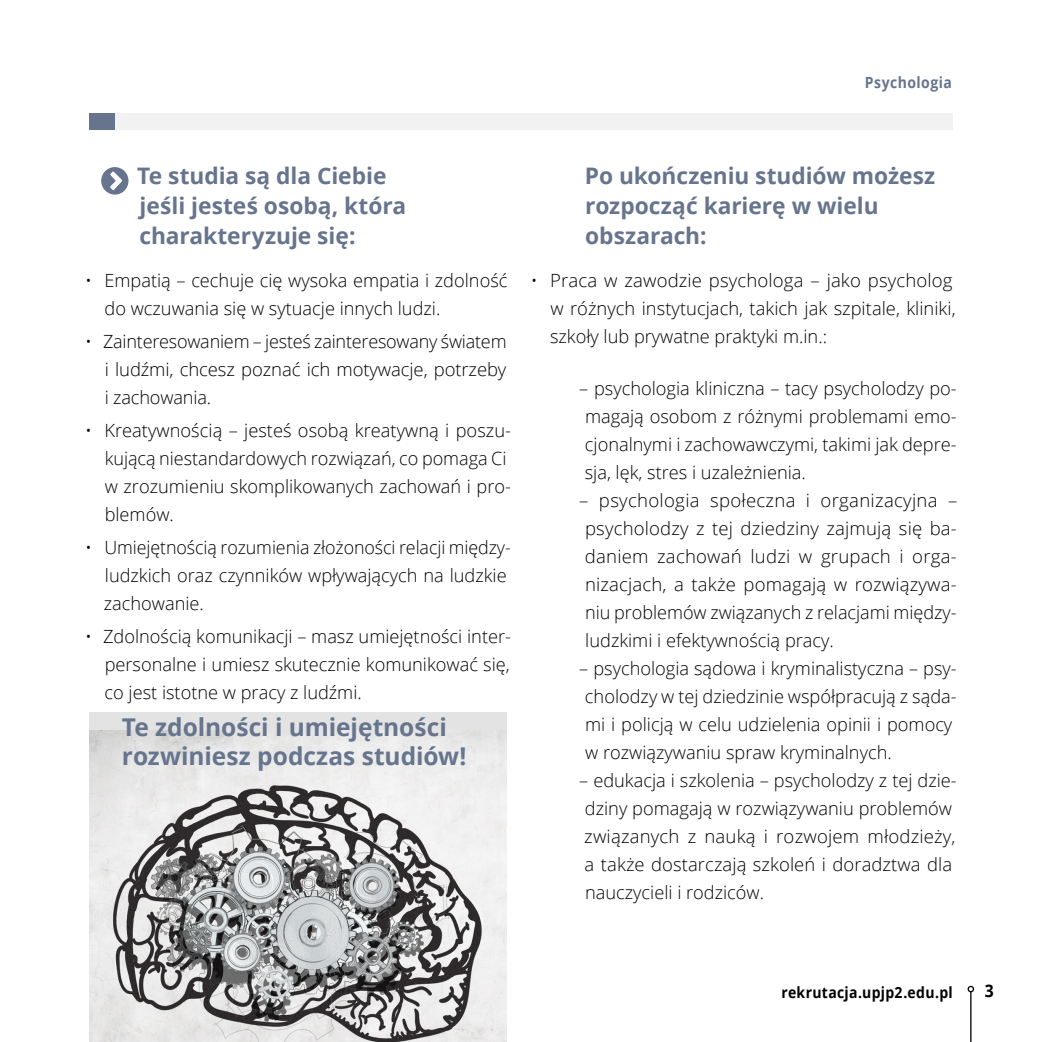
<style>
.page{position:relative;width:1042px;height:1042px;background:#fff}
.page>*{position:absolute;margin:0;border:0;box-sizing:border-box;transform-origin:0 0}
.t1{font:700 24.5px/29.4px "Open Sans";letter-spacing:-.005em;color:#66758d}
.t2{font:700 22.75px/29.8px "Open Sans";letter-spacing:-.005em;color:#66758d}
.t3{font:300 18.2px/28px "Open Sans";color:#000}
.t4{font:700 17.32px "Open Sans";color:#000;scale:.91 1}
.t5{font:700 15.4px "Open Sans";letter-spacing:.02em;color:#000;scale:.91 1}
.t6{font:700 15.4px "Open Sans";letter-spacing:.03em;color:#66758d;scale:.91 1}
</style>
<div class="page">
<div style="left:89px;top:712px;width:418px;height:330px;background:#e3e3e3"></div>
<img style="left:89px;top:730px;width:418px;height:312px">
<svg style="left:101px;top:167px;width:27px;height:28px"></svg>
<hr style="left:970px;top:991px;width:1px;height:51px;background:#000">
<div style="left:967px;top:986px;width:7px;height:6px;border:1px solid #000;border-radius:50%"></div>
<div style="left:94px;top:113px;width:858px;height:17px;background:#f2f2f2"></div>
<div style="left:89px;top:113px;width:26px;height:17px;background:#66758d"></div>
<p class="t6" style="left:865px;top:71px;width:97px">Psychologia</p>
<p class="t2" style="left:137px;top:161px;width:270px">Te studia są dla Ciebie jeśli jesteś osobą, która charakteryzuje się:</p>
<p class="t3" style="left:105px;top:266px;width:404px;text-indent:-20px">• Empatią – cechuje cię wysoka empatia i zdolność do wczuwania się w sytuacje innych ludzi.</p>
<p class="t3" style="left:105px;top:327px;width:403px;text-align:justify;text-indent:-20px">• Zainteresowaniem – jesteś zainteresowany światem i ludźmi, chcesz poznać ich motywacje, potrzeby i zachowania.</p>
<p class="t3" style="left:105px;top:416px;width:408px;text-indent:-20px">• Kreatywnością – jesteś osobą kreatywną i poszu&shy;kującą niestandardowych rozwiązań, co pomaga Ci w zrozumieniu skomplikowanych zachowań i pro&shy;blemów.</p>
<p class="t3" style="left:104px;top:533px;width:408px;text-indent:-19px">• Umiejętnością rozumienia złożoności relacji między&shy;ludzkich oraz czynników wpływających na ludzkie zachowanie.</p>
<p class="t3" style="left:105px;top:622px;width:408px;text-align:justify;text-indent:-20px">• Zdolnością komunikacji – masz umiejętności inter&shy;personalne i umiesz skutecznie komunikować się, co jest istotne w pracy z ludźmi.</p>
<h1 class="t1" style="left:122px;top:711px;width:346px">Te zdolności i umiejętności rozwiniesz podczas studiów!</h1>
<p class="t2" style="left:585px;top:161px;width:352px">Po ukończeniu studiów możesz rozpocząć karierę w wielu obszarach:</p>
<p class="t3" style="left:550px;top:266px;width:407px;text-indent:-19px">• Praca w zawodzie psychologa – jako psycholog w różnych instytucjach, takich jak szpitale, kliniki, szkoły lub prywatne praktyki m.in.:</p>
<p class="t3" style="left:579px;top:374px;width:379px;text-align:justify">– psychologia kliniczna – tacy psycholodzy po&shy;magają osobom z różnymi problemami emo&shy;cjonalnymi i zachowawczymi, takimi jak depre&shy;sja, lęk, stres i uzależnienia.</p>
<p class="t3" style="left:585px;top:486px;width:374px;text-align:justify;text-indent:-6px">– psychologia społeczna i organizacyjna – psycholodzy z tej dziedziny zajmują się ba&shy;daniem zachowań ludzi w grupach i orga&shy;nizacjach, a także pomagają w rozwiązywa&shy;niu problemów związanych z relacjami między&shy;ludzkimi i efektywnością pracy.</p>
<p class="t3" style="left:585px;top:654px;width:373px;text-indent:-6px">– psychologia sądowa i kryminalistyczna – psy&shy;cholodzy w tej dziedzinie współpracują z sąda&shy;mi i policją w celu udzielenia opinii i pomocy w rozwiązywaniu spraw kryminalnych.</p>
<p class="t3" style="left:579px;top:766px;width:379px">– edukacja i szkolenia – psycholodzy z tej dzie&shy;dziny pomagają w rozwiązywaniu problemów związanych z nauką i rozwojem młodzieży, a także dostarczają szkoleń i doradztwa dla nauczycieli i rodziców.</p>
<p class="t5" style="left:781px;top:982px;width:190px">rekrutacja.upjp2.edu.pl</p>
<p class="t4" style="left:985px;top:978px;width:11px">3</p>
</div>
